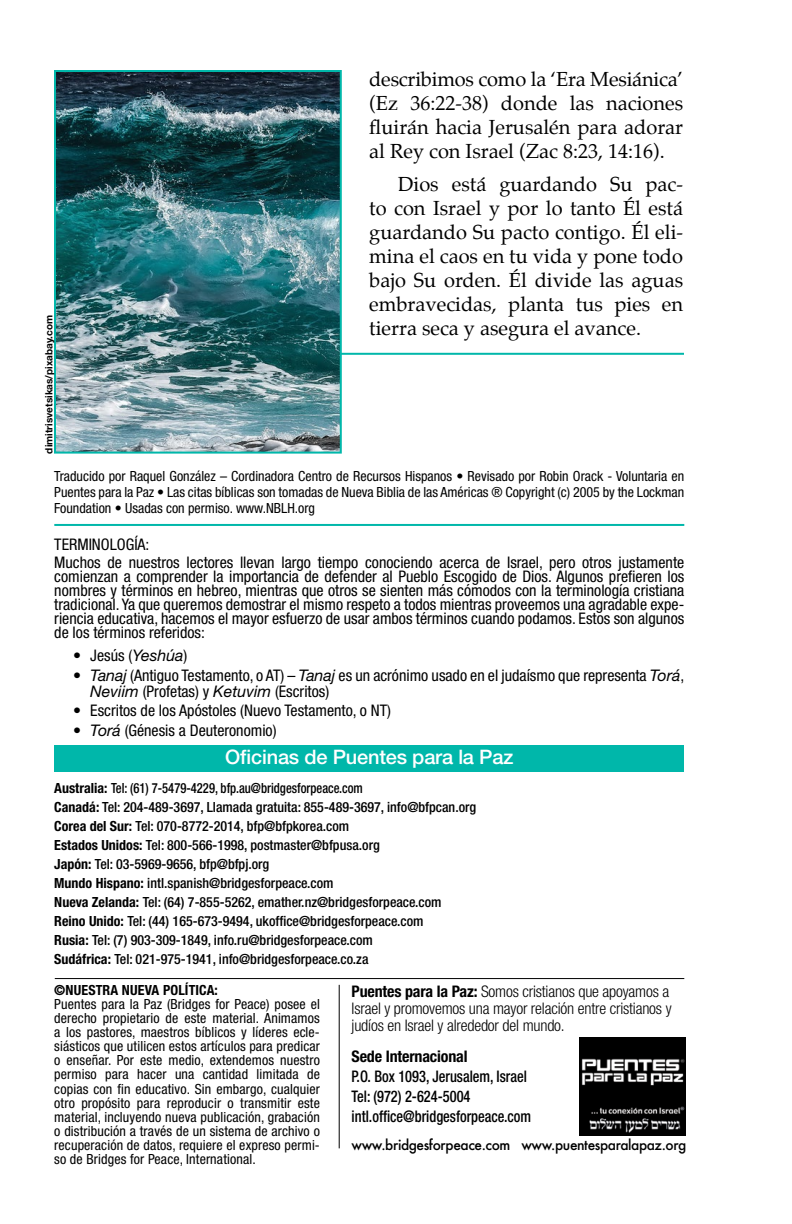
<style>
.page{position:relative;width:792px;height:1224px;background:#fff}
.page>*{position:absolute;margin:0;border:0;box-sizing:border-box;transform-origin:0 0}
.t1{font:20px/24px "Palatino CE";color:#000;text-align:justify}
.t2{font:500 20px "Helvetica Neue LT Std";letter-spacing:-.01em;color:#fff}
.t3{font:condensed 16px/14px "Helvetica Neue LT Std";color:#000;text-align:justify}
.t4{font:300 condensed 16px/17px "Helvetica Neue LT Std";letter-spacing:-.01em;color:#000}
.t5{font:500 condensed 16px "Helvetica Neue LT Std";color:#000;scale:.9 1}
.t6{font:700 condensed 16px "Helvetica Neue LT Std";letter-spacing:-.01em;color:#000}
.t7{font:condensed 14px/14.2px "Helvetica Neue LT Std";letter-spacing:.005em;color:#000;text-align:justify}
.t8{font:500 condensed 14px "Helvetica Neue LT Std";color:#000101}
.t9{font:500 condensed 14px "Helvetica Neue LT Std";color:#000101;scale:.9 1}
.t10{font:500 14px "Futura";letter-spacing:-.03em;color:#000}
.t11{font:700 condensed 14px "Helvetica Neue LT Std";letter-spacing:.01em;color:#000}
.t12{font:700 10px "Helvetica Neue LT Std";color:#000}
.s1{font-style:italic;font-stretch:normal}
.s2{font-weight:700}
</style>
<div class="page">
<hr style="left:54px;top:353px;width:630px;height:2px;background:#00b7aa">
<hr style="left:54px;top:524px;width:630px;height:2px;background:#00b7aa">
<img style="left:580px;top:1038px;width:105px;height:97px">
<div style="left:54px;top:745px;width:630px;height:27px;background:#00b7aa"></div>
<hr style="left:55px;top:978px;width:629px;height:1px;background:#000">
<hr style="left:339px;top:985px;width:1px;height:163px;background:#000">
<img style="left:57px;top:73px;width:282px;height:378px">
<div style="left:54px;top:70px;width:288px;height:384px;border:2px solid #00b7aa"></div>
<p class="t12" style="left:43px;top:454px;width:140px;rotate:-90deg">dimitrisvetsikas/pixabay.com</p>
<p class="t1" style="left:369px;top:69px;width:315px">describimos como la ‘Era Mesiánica’ (Ez 36:22-38) donde las naciones fluirán hacia Jerusalén para adorar al Rey con Israel (Zac 8:23, 14:16).</p>
<p class="t1" style="left:369px;top:174px;width:315px;text-indent:29px">Dios está guardando Su pac&shy;to con Israel y por lo tanto Él está guardando Su pacto contigo. Él eli&shy;mina el caos en tu vida y pone todo bajo Su orden. Él divide las aguas embravecidas, planta tus pies en tierra seca y asegura el avance.</p>
<p class="t7" style="left:54px;top:467px;width:631px;line-height:16px">Traducido por Raquel González – Cordinadora Centro de Recursos Hispanos • Revisado por Robin Orack - Voluntaria en Puentes para la Paz • Las citas bíblicas son tomadas de Nueva Biblia de las Américas ® Copyright (c) 2005 by the Lockman Foundation • Usadas con permiso. www.NBLH.org</p>
<p class="t3" style="left:54px;top:537px;width:97px">TERMINOLOGÍA:</p>
<p class="t3" style="left:54px;top:556px;width:632px">Muchos de nuestros lectores llevan largo tiempo conociendo acerca de Israel, pero otros justamente comienzan a comprender la importancia de defender al Pueblo Escogido de Dios. Algunos prefieren los nombres y términos en hebreo, mientras que otros se sienten más cómodos con la terminología cristiana tradicional. Ya que queremos demostrar el mismo respeto a todos mientras proveemos una agradable expe&shy;riencia educativa, hacemos el mayor esfuerzo de usar ambos términos cuando podamos. Estos son algunos de los términos referidos:</p>
<p class="t3" style="left:73px;top:648px;width:116px">• Jesús (<span class="s1">Yeshúa</span>)</p>
<p class="t3" style="left:90px;top:668px;width:596px;line-height:16px;text-indent:-17px"><span class="s1">• Tanaj</span> (Antiguo Testamento, o AT) – <span class="s1">Tanaj</span> es un acrónimo usado en el judaísmo que representa <span class="s1">Torá</span>,<br><span class="s1">Neviim</span> (Profetas) y <span class="s1">Ketuvim</span> (Escritos)</p>
<p class="t3" style="left:73px;top:703px;width:319px">• Escritos de los Apóstoles (Nuevo Testamento, o NT)</p>
<p class="t3" style="left:73px;top:723px;width:205px"><span class="s1">• Torá</span> (Génesis a Deuteronomio)</p>
<p class="t2" style="left:225px;top:745px;width:290px">Oficinas de Puentes para la Paz</p>
<p class="t9" style="left:54px;top:780px;width:344px"><span class="s2">Australia:</span> Tel: (61) 7-5479-4229, bfp.au@bridgesforpeace.com</p>
<p class="t8" style="left:54px;top:799px;width:423px"><span class="s2">Canadá:</span> Tel: 204-489-3697, Llamada gratuita: 855-489-3697, info@bfpcan.org</p>
<p class="t8" style="left:54px;top:818px;width:297px"><span class="s2">Corea del Sur:</span> Tel: 070-8772-2014, bfp@bfpkorea.com</p>
<p class="t8" style="left:54px;top:837px;width:327px"><span class="s2">Estados Unidos:</span> Tel: 800-566-1998, postmaster@bfpusa.org</p>
<p class="t8" style="left:54px;top:856px;width:217px"><span class="s2">Japón:</span> Tel: 03-5969-9656, bfp@bfpj.org</p>
<p class="t8" style="left:54px;top:875px;width:281px"><span class="s2">Mundo Hispano:</span> intl.spanish@bridgesforpeace.com</p>
<p class="t8" style="left:54px;top:894px;width:389px"><span class="s2">Nueva Zelanda:</span> Tel: (64) 7-855-5262, emather.nz@bridgesforpeace.com</p>
<p class="t8" style="left:54px;top:913px;width:371px"><span class="s2">Reino Unido:</span> Tel: (44) 165-673-9494, ukoffice@bridgesforpeace.com</p>
<p class="t8" style="left:54px;top:932px;width:320px"><span class="s2">Rusia:</span> Tel: (7) 903-309-1849, info.ru@bridgesforpeace.com</p>
<p class="t8" style="left:54px;top:951px;width:316px"><span class="s2">Sudáfrica:</span> Tel: 021-975-1941, info@bridgesforpeace.co.za</p>
<p class="t11" style="left:54px;top:981px;width:165px">©NUESTRA NUEVA POLÍTICA:</p>
<p class="t7" style="left:54px;top:997px;width:267px">Puentes para la Paz (Bridges for Peace) posee el derecho propietario de este material. Animamos a los pastores, maestros bíblicos y líderes ecle&shy;siásticos que utilicen estos artículos para predicar o enseñar. Por este medio, extendemos nuestro permiso para hacer una cantidad limitada de copias con fin educativo. Sin embargo, cualquier otro propósito para reproducir o transmitir este material, incluyendo nueva publicación, grabación o distribución a través de un sistema de archivo o recuperación de datos, requiere el expreso permi&shy;so de Bridges for Peace, International.</p>
<p class="t4" style="left:352px;top:982px;width:322px"><span class="s2">Puentes para la Paz:</span> Somos cristianos que apoyamos a<br>Israel y promovemos una mayor relación entre cristianos y judíos en Israel y alrededor del mundo.</p>
<p class="t6" style="left:352px;top:1046px;width:117px">Sede Internacional</p>
<p class="t5" style="left:352px;top:1066px;width:196px">P.O. Box 1093, Jerusalem, Israel</p>
<p class="t5" style="left:352px;top:1086px;width:134px">Tel: (972) 2-624-5004</p>
<p class="t5" style="left:352px;top:1106px;width:201px">intl.office@bridgesforpeace.com</p>
<p class="t10" style="left:352px;top:1136px;width:336px">www.bridgesforpeace.com www.puentesparalapaz.org</p>
</div>
